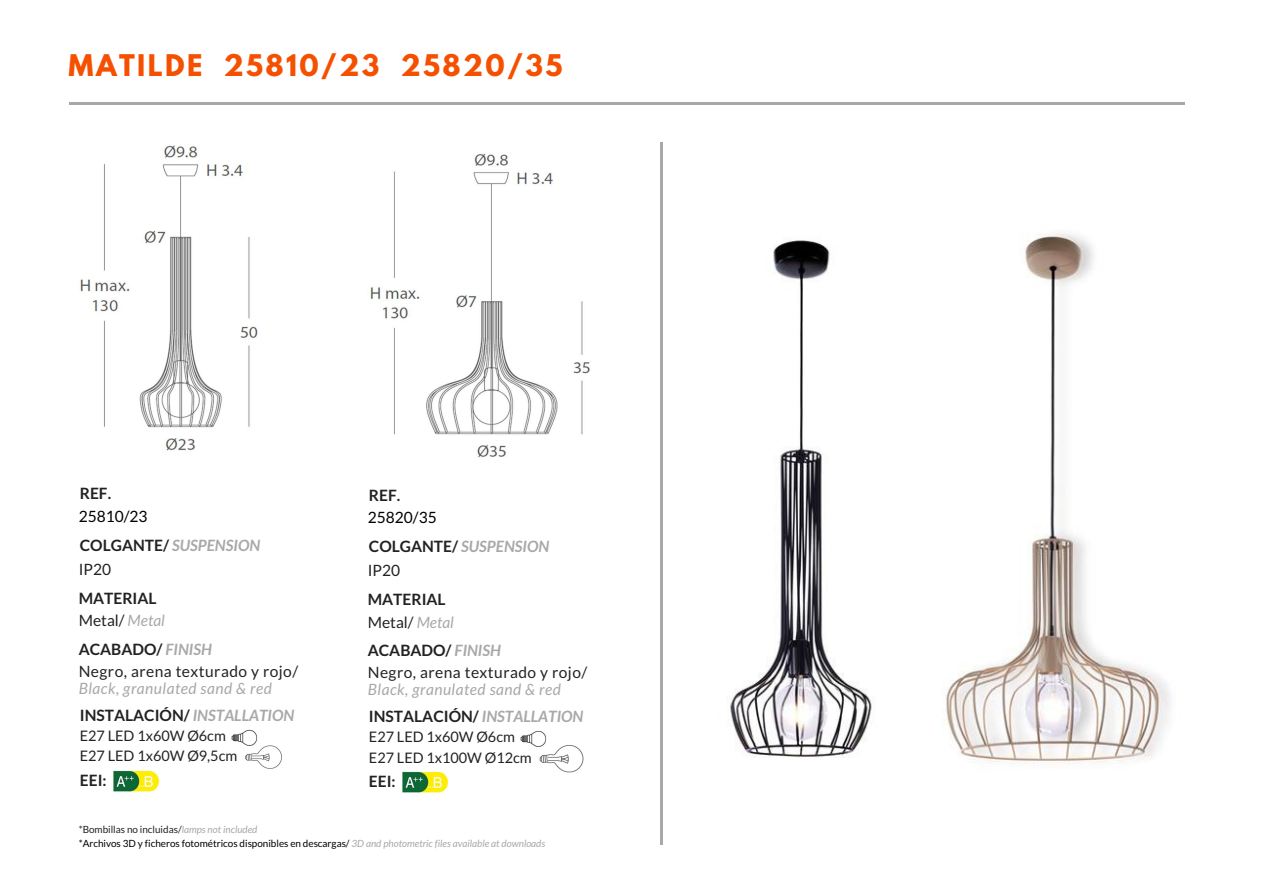
<style>
.page{position:relative;width:1263px;height:893px;background:#fff}
.page>*{position:absolute;margin:0;border:0;box-sizing:border-box;transform-origin:0 0}
.t1{font:700 26.4px "League Spartan";letter-spacing:.09em;color:#f55000}
.t2{font:italic 15.6px/27.2px "Lato";letter-spacing:.03em;color:#a8a8a8}
.t3{font:15.6px/22.4px "Lato";letter-spacing:.03em;color:#222}
.t4{font:700 15.6px/22.5px "Lato";color:#222}
.t5{font:italic 700 15.6px/29.2px "Lato";color:#a8a8a8}
.t6{font:14.55px/20.2px "Lato";color:#222}
.t7{font:italic 9.9px/13.5px "Lato";color:#a8a8a8}
.s1{font-weight:400;font-style:normal;color:#000}
.s2{font-style:normal;color:#222}
.s3{font-weight:400}
.s4{font-weight:400;font-style:italic;color:#a8a8a8}
.s5{font-weight:700}
.s6{font-weight:700;font-style:italic;color:#a8a8a8}
.s7{font-weight:700;font-style:normal;color:#222}
.s8{font-style:normal;color:#000}
</style>
<div class="page">
<hr style="left:660px;top:829px;width:3px;height:15px;background:#a8a8a8">
<hr style="left:660px;top:142px;width:3px;height:15px;background:#a8a8a8">
<hr style="left:660px;top:725px;width:3px;height:104px;background:#a8a8a8">
<hr style="left:660px;top:620px;width:3px;height:105px;background:#a8a8a8">
<hr style="left:660px;top:516px;width:3px;height:105px;background:#a8a8a8">
<hr style="left:660px;top:412px;width:3px;height:104px;background:#a8a8a8">
<hr style="left:660px;top:307px;width:3px;height:105px;background:#a8a8a8">
<hr style="left:660px;top:203px;width:3px;height:105px;background:#a8a8a8">
<hr style="left:660px;top:157px;width:3px;height:46px;background:#a8a8a8">
<hr style="left:69px;top:102px;width:16px;height:3px;background:#a8a8a8">
<hr style="left:1169px;top:102px;width:16px;height:3px;background:#a8a8a8">
<hr style="left:84px;top:102px;width:105px;height:3px;background:#a8a8a8">
<hr style="left:188px;top:102px;width:105px;height:3px;background:#a8a8a8">
<hr style="left:293px;top:102px;width:104px;height:3px;background:#a8a8a8">
<hr style="left:397px;top:102px;width:105px;height:3px;background:#a8a8a8">
<hr style="left:501px;top:102px;width:105px;height:3px;background:#a8a8a8">
<hr style="left:606px;top:102px;width:104px;height:3px;background:#a8a8a8">
<hr style="left:710px;top:102px;width:104px;height:3px;background:#a8a8a8">
<hr style="left:814px;top:102px;width:105px;height:3px;background:#a8a8a8">
<hr style="left:918px;top:102px;width:105px;height:3px;background:#a8a8a8">
<hr style="left:1023px;top:102px;width:104px;height:3px;background:#a8a8a8">
<hr style="left:1127px;top:102px;width:43px;height:3px;background:#a8a8a8">
<img style="left:539px;top:745px;width:45px;height:28px">
<img style="left:520px;top:731px;width:27px;height:16px">
<img style="left:402px;top:771px;width:47px;height:22px">
<img style="left:245px;top:745px;width:37px;height:24px">
<img style="left:231px;top:730px;width:27px;height:16px">
<img style="left:113px;top:770px;width:47px;height:22px">
<img style="left:369px;top:153px;width:221px;height:305px">
<img style="left:80px;top:145px;width:178px;height:306px">
<img style="left:730px;top:240px;width:142px;height:518px">
<img style="left:945px;top:232px;width:226px;height:532px">
<h1 class="t1" style="left:69px;top:53px;width:495px">MATILDE 25810/23 25820/35</h1>
<h2 class="t4" style="left:80px;top:482px;width:33px">REF.</h2>
<h2 class="t5" style="left:79px;top:501px;width:183px"><span class="s1">25810/23<br></span><span class="s2">COLGANTE/</span> SUSPENSION</h2>
<h2 class="t3" style="left:79px;top:557px;width:34px">IP20</h2>
<h2 class="t4" style="left:79px;top:587px;width:88px">MATERIAL<br><span class="s3">Metal/</span> <span class="s4">Metal</span></h2>
<h2 class="t3" style="left:79px;top:637px;width:221px"><span class="s5">ACABADO/</span> <span class="s6">FINISH<br></span>Negro, arena texturado y rojo/</h2>
<h2 class="t2" style="left:79px;top:674px;width:217px">Black, granulated sand &amp; red<br><span class="s7">INSTALACIÓN/</span> <span class="s5">INSTALLATION</span></h2>
<h3 class="t6" style="left:80px;top:725px;width:159px">E27 LED 1x60W Ø6cm<br>E27 LED 1x60W Ø9,5cm</h3>
<h2 class="t4" style="left:80px;top:769px;width:28px">EEI:</h2>
<h2 class="t4" style="left:369px;top:483px;width:33px">REF.</h2>
<h2 class="t5" style="left:368px;top:502px;width:183px"><span class="s1">25820/35<br></span><span class="s2">COLGANTE/</span> SUSPENSION</h2>
<h2 class="t3" style="left:368px;top:559px;width:34px">IP20</h2>
<h2 class="t4" style="left:368px;top:588px;width:88px">MATERIAL<br><span class="s3">Metal/</span> <span class="s4">Metal</span></h2>
<h2 class="t3" style="left:368px;top:638px;width:221px"><span class="s5">ACABADO/</span> <span class="s6">FINISH<br></span>Negro, arena texturado y rojo/</h2>
<h2 class="t2" style="left:368px;top:675px;width:217px">Black, granulated sand &amp; red<br><span class="s7">INSTALACIÓN/</span> <span class="s5">INSTALLATION</span></h2>
<h3 class="t6" style="left:369px;top:727px;width:164px">E27 LED 1x60W Ø6cm<br>E27 LED 1x100W Ø12cm</h3>
<h2 class="t4" style="left:369px;top:770px;width:28px">EEI:</h2>
<p class="t7" style="left:79px;top:823px;width:468px"><span class="s2">*Bombillas no incluidas/</span>lamps not included<br><span class="s8">*Archivos 3D y ficheros fotométricos disponibles en descargas/</span> 3D and photometric files available at downloads</p>
</div>
